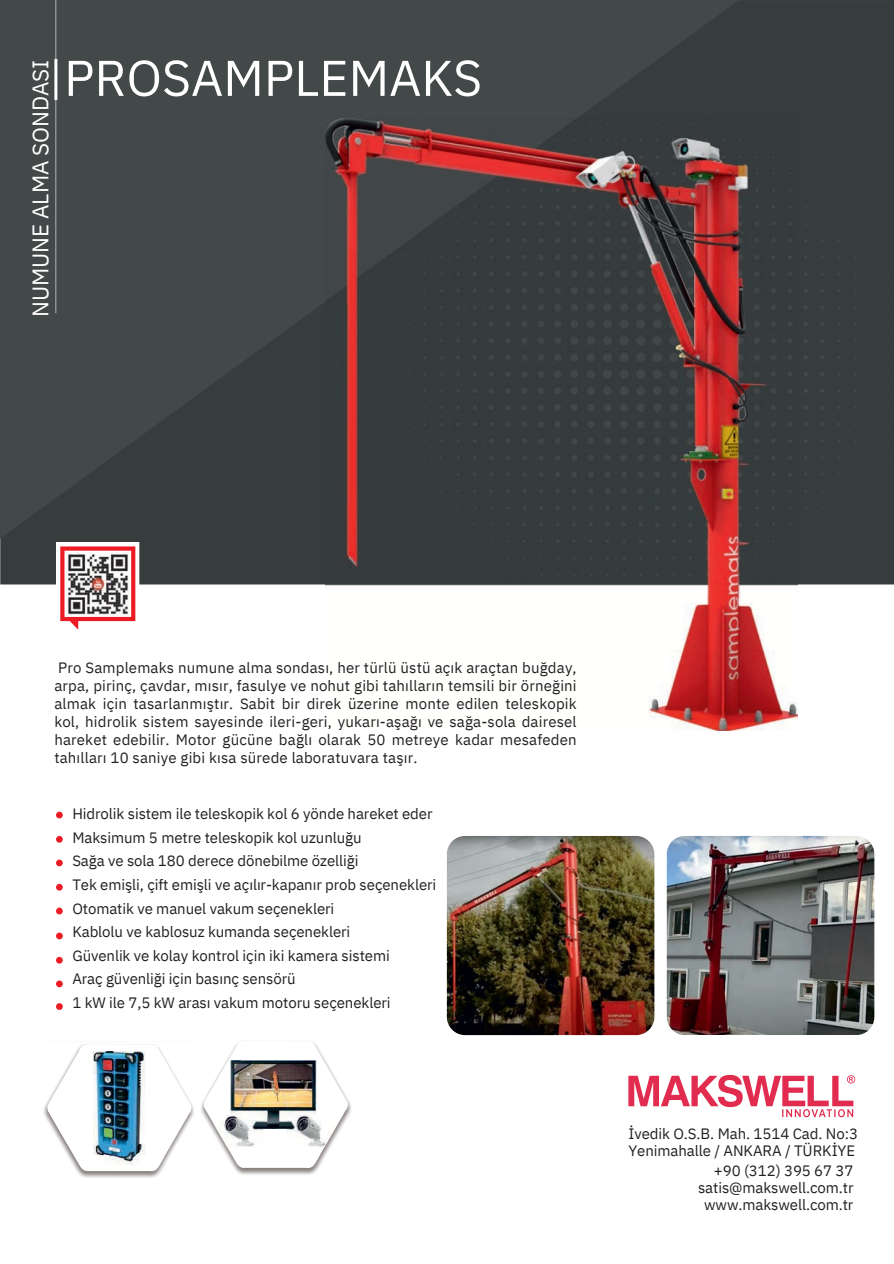
<style>
.page{position:relative;width:894px;height:1264px;background:#fff}
.page>*{position:absolute;margin:0;border:0;box-sizing:border-box;transform-origin:0 0}
.t1{font:50.1px "IBM Plex Sans";color:#fff}
.t2{font:22.5px "IBM Plex Sans";letter-spacing:-.005em;color:#fff}
.t3{font:15px/18px "IBM Plex Sans";letter-spacing:-.005em;color:#231f20}
</style>
<div class="page">
<img style="left:43px;top:1100px;width:308px;height:78px">
<svg style="left:204px;top:1042px;width:144px;height:126px"></svg>
<img style="left:231px;top:1060px;width:85px;height:68px">
<img style="left:286px;top:1114px;width:49px;height:33px">
<img style="left:214px;top:1114px;width:49px;height:33px">
<svg style="left:47px;top:1044px;width:144px;height:127px"></svg>
<img style="left:93px;top:1051px;width:53px;height:113px">
<img style="left:0;top:0;width:893px;height:586px">
<img style="left:325px;top:119px;width:472px;height:611px">
<div style="left:57px;top:542px;width:82px;height:91px;background:#fff"></div>
<svg style="left:60px;top:546px;width:75px;height:83px"></svg>
<img style="left:66px;top:552px;width:63px;height:63px">
<div style="left:56px;top:811px;width:7px;height:7px;background:#ed1c24;border-radius:50%"></div>
<div style="left:56px;top:836px;width:7px;height:6px;background:#ed1c24;border-radius:50%"></div>
<div style="left:56px;top:859px;width:7px;height:7px;background:#ed1c24;border-radius:50%"></div>
<div style="left:56px;top:883px;width:7px;height:7px;background:#ed1c24;border-radius:50%"></div>
<div style="left:56px;top:907px;width:7px;height:7px;background:#ed1c24;border-radius:50%"></div>
<div style="left:56px;top:932px;width:7px;height:7px;background:#ed1c24;border-radius:50%"></div>
<div style="left:56px;top:956px;width:7px;height:7px;background:#ed1c24;border-radius:50%"></div>
<div style="left:56px;top:980px;width:7px;height:7px;background:#ed1c24;border-radius:50%"></div>
<div style="left:56px;top:1003px;width:7px;height:6px;background:#ed1c24;border-radius:50%"></div>
<img style="left:666px;top:836px;width:208px;height:198px;border-radius:18px">
<img style="left:446px;top:836px;width:208px;height:199px;border-radius:18px">
<svg style="left:628px;top:1074px;width:227px;height:43px"></svg>
<p class="t2" style="left:25px;top:317px;width:258px;rotate:-90deg">NUMUNE ALMA SONDASI</p>
<p class="t1" style="left:64px;top:44px;width:419px">PROSAMPLEMAKS</p>
<p class="t3" style="left:54px;top:658px;width:523px;text-align:justify">Pro Samplemaks numune alma sondası, her türlü üstü açık araçtan buğday, arpa, pirinç, çavdar, mısır, fasulye ve nohut gibi tahılların temsili bir örneğini almak için tasarlanmıştır. Sabit bir direk üzerine monte edilen teleskopik kol, hidrolik sistem sayesinde ileri-geri, yukarı-aşağı ve sağa-sola dairesel hareket edebilir. Motor gücüne bağlı olarak 50 metreye kadar mesafeden tahılları 10 saniye gibi kısa sürede laboratuvara taşır.</p>
<p class="t3" style="left:72px;top:801px;width:361px;line-height:23.7px">Hidrolik sistem ile teleskopik kol 6 yönde hareket eder<br>Maksimum 5 metre teleskopik kol uzunluğu</p>
<p class="t3" style="left:72px;top:851px;width:287px">Sağa ve sola 180 derece dönebilme özelliği</p>
<p class="t3" style="left:72px;top:872px;width:365px;line-height:23.7px">Tek emişli, çift emişli ve açılır-kapanır prob seçenekleri<br>Otomatik ve manuel vakum seçenekleri</p>
<p class="t3" style="left:72px;top:922px;width:279px">Kablolu ve kablosuz kumanda seçenekleri</p>
<p class="t3" style="left:72px;top:946px;width:319px">Güvenlik ve kolay kontrol için iki kamera sistemi</p>
<p class="t3" style="left:72px;top:969px;width:225px">Araç güvenliği için basınç sensörü</p>
<p class="t3" style="left:72px;top:993px;width:320px">1 kW ile 7,5 kW arası vakum motoru seçenekleri</p>
<p class="t3" style="left:628px;top:1125px;width:231px;line-height:16.8px">İvedik O.S.B. Mah. 1514 Cad. No:3<br>Yenimahalle / ANKARA / TÜRKİYE</p>
<p class="t3" style="left:713px;top:1161px;width:141px">+90 (312) 395 67 37</p>
<p class="t3" style="left:697px;top:1178px;width:157px">satis@makswell.com.tr</p>
<p class="t3" style="left:704px;top:1195px;width:151px">www.makswell.com.tr</p>
</div>
